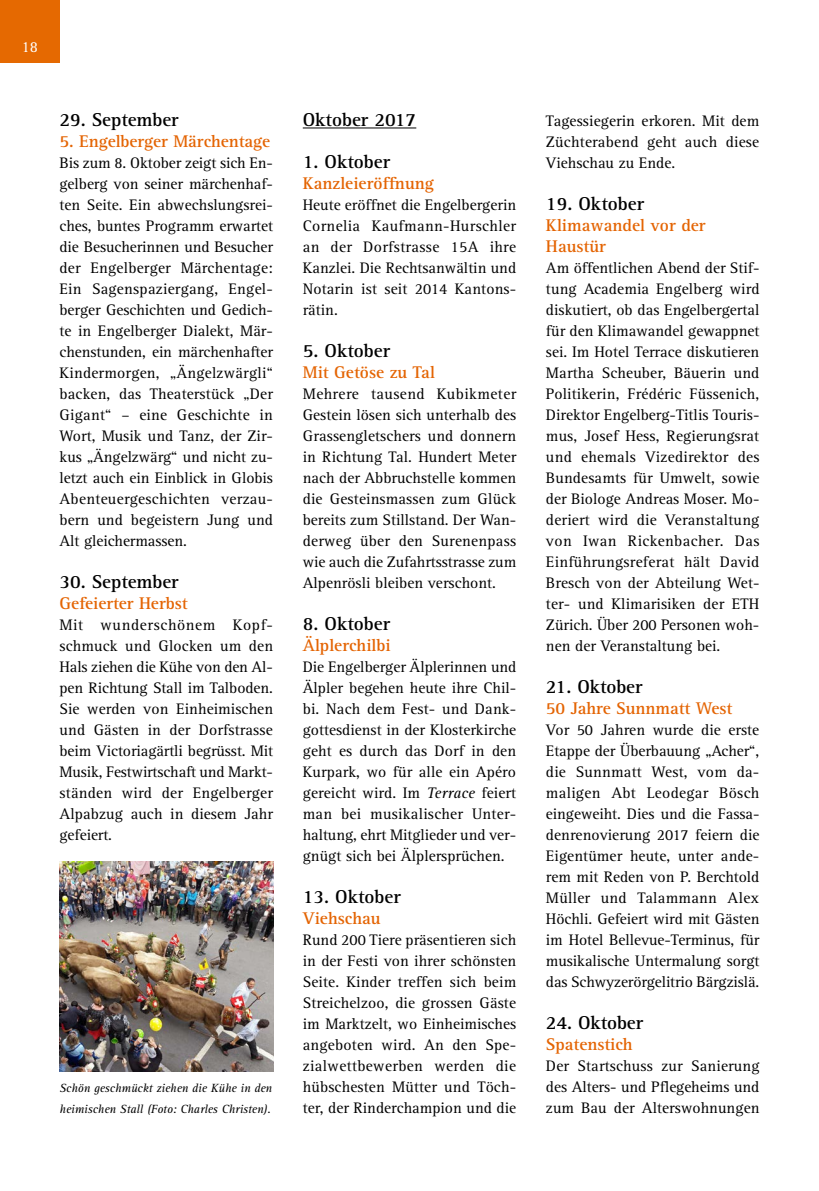
<style>
.page{position:relative;width:819px;height:1191px;background:#fff}
.page>*{position:absolute;margin:0;border:0;box-sizing:border-box;transform-origin:0 0}
.t1{font:700 19.25px "Rotis Serif";color:#000}
.t2{font:700 17.5px/21px "Rotis Serif";color:#e46403}
.t3{font:15.75px/21px "Rotis Serif";color:#000;text-align:justify}
.t4{font:15.75px "Rotis Serif";color:#fff}
.t5{font:italic 12.25px/21px "Rotis Serif";letter-spacing:-.005em;color:#000}
.s1{font-style:italic}
</style>
<div class="page">
<div style="left:0;top:0;width:60px;height:63px;background:#e56901"></div>
<hr style="left:303px;top:127px;width:113px;height:1px;background:#000">
<img style="left:60px;top:861px;width:213px;height:210px">
<p class="t4" style="left:22px;top:38px;width:18px">18</p>
<p class="t1" style="left:60px;top:108px;width:121px">29. September</p>
<p class="t2" style="left:60px;top:131px;width:212px">5. Engelberger Märchentage</p>
<p class="t3" style="left:60px;top:153px;width:215px">Bis zum 8. Oktober zeigt sich En&shy;gelberg von seiner märchenhaf&shy;ten Seite. Ein abwechslungsrei&shy;ches, buntes Programm erwartet die Besucherinnen und Besucher der Engelberger Märchentage:<br>Ein Sagenspaziergang, Engel&shy;berger Geschichten und Gedich&shy;te in Engelberger Dialekt, Mär&shy;chenstunden, ein märchenhafter Kindermorgen, „Ängelzwärgli“ backen, das Theaterstück „Der Gigant“ – eine Geschichte in Wort, Musik und Tanz, der Zir&shy;kus „Ängelzwärg“ und nicht zu&shy;letzt auch ein Einblick in Globis Abenteuergeschichten verzau&shy;bern und begeistern Jung und Alt gleichermassen.</p>
<p class="t1" style="left:60px;top:570px;width:121px">30. September</p>
<p class="t2" style="left:60px;top:593px;width:129px">Gefeierter Herbst</p>
<p class="t3" style="left:60px;top:615px;width:215px">Mit wunderschönem Kopf&shy;schmuck und Glocken um den Hals ziehen die Kühe von den Al&shy;pen Richtung Stall im Talboden.<br>Sie werden von Einheimischen und Gästen in der Dorfstrasse beim Victoriagärtli begrüsst. Mit Musik, Festwirtschaft und Markt&shy;ständen wird der Engelberger Alpabzug auch in diesem Jahr gefeiert.</p>
<p class="t5" style="left:60px;top:1078px;width:214px">Schön geschmückt ziehen die Kühe in den heimischen Stall (Foto: Charles Christen).</p>
<p class="t1" style="left:303px;top:108px;width:115px">Oktober 2017</p>
<p class="t1" style="left:303px;top:150px;width:89px">1. Oktober</p>
<p class="t2" style="left:303px;top:173px;width:133px">Kanzleieröffnung</p>
<p class="t3" style="left:303px;top:195px;width:215px">Heute eröffnet die Engelbergerin Cornelia Kaufmann-Hurschler an der Dorfstrasse 15A ihre Kanzlei. Die Rechtsanwältin und Notarin ist seit 2014 Kantons&shy;rätin.</p>
<p class="t1" style="left:303px;top:339px;width:89px">5. Oktober</p>
<p class="t2" style="left:303px;top:362px;width:134px">Mit Getöse zu Tal</p>
<p class="t3" style="left:303px;top:384px;width:215px">Mehrere tausend Kubikmeter Gestein lösen sich unterhalb des Grassengletschers und donnern in Richtung Tal. Hundert Meter nach der Abbruchstelle kommen die Gesteinsmassen zum Glück bereits zum Stillstand. Der Wan&shy;derweg über den Surenenpass wie auch die Zufahrtsstrasse zum Alpenrösli bleiben verschont.</p>
<p class="t1" style="left:303px;top:612px;width:89px">8. Oktober</p>
<p class="t2" style="left:303px;top:635px;width:89px">Älplerchilbi</p>
<p class="t3" style="left:303px;top:657px;width:215px">Die Engelberger Älplerinnen und Älpler begehen heute ihre Chil&shy;bi. Nach dem Fest- und Dank&shy;gottesdienst in der Klosterkirche geht es durch das Dorf in den Kurpark, wo für alle ein Apéro gereicht wird. Im <span class="s1">Terrace</span> feiert man bei musikalischer Unter&shy;haltung, ehrt Mitglieder und ver&shy;gnügt sich bei Älplersprüchen.</p>
<p class="t1" style="left:303px;top:885px;width:100px">13. Oktober</p>
<p class="t2" style="left:303px;top:908px;width:79px">Viehschau</p>
<p class="t3" style="left:303px;top:930px;width:215px">Rund 200 Tiere präsentieren sich in der Festi von ihrer schönsten Seite. Kinder treffen sich beim Streichelzoo, die grossen Gäste im Marktzelt, wo Einheimisches angeboten wird. An den Spe&shy;zialwettbewerben werden die hübschesten Mütter und Töch&shy;ter, der Rinderchampion und die</p>
<p class="t3" style="left:546px;top:111px;width:215px">Tagessiegerin erkoren. Mit dem Züchterabend geht auch diese Viehschau zu Ende.</p>
<p class="t1" style="left:546px;top:192px;width:100px">19. Oktober</p>
<p class="t2" style="left:546px;top:215px;width:161px">Klimawandel vor der<br>Haustür</p>
<p class="t3" style="left:546px;top:258px;width:215px">Am öffentlichen Abend der Stif&shy;tung Academia Engelberg wird diskutiert, ob das Engelbergertal für den Klimawandel gewappnet sei. Im Hotel Terrace diskutieren Martha Scheuber, Bäuerin und Politikerin, Frédéric Füssenich, Direktor Engelberg-Titlis Touris&shy;mus, Josef Hess, Regierungsrat und ehemals Vizedirektor des Bundesamts für Umwelt, sowie der Biologe Andreas Moser. Mo&shy;deriert wird die Veranstaltung von Iwan Rickenbacher. Das Einführungsreferat hält David Bresch von der Abteilung Wet&shy;ter- und Klimarisiken der ETH Zürich. Über 200 Personen woh&shy;nen der Veranstaltung bei.</p>
<p class="t1" style="left:546px;top:675px;width:98px">21. Oktober</p>
<p class="t2" style="left:546px;top:698px;width:188px">50 Jahre Sunnmatt West</p>
<p class="t3" style="left:546px;top:720px;width:215px">Vor 50 Jahren wurde die erste Etappe der Überbauung „Acher“, die Sunnmatt West, vom da&shy;maligen Abt Leodegar Bösch eingeweiht. Dies und die Fassa&shy;denrenovierung 2017 feiern die Eigentümer heute, unter ande&shy;rem mit Reden von P. Berchtold Müller und Talammann Alex Höchli. Gefeiert wird mit Gästen im Hotel Bellevue-Terminus, für musikalische Untermalung sorgt das Schwyzerörgelitrio Bärgzislä.</p>
<p class="t1" style="left:546px;top:1011px;width:99px">24. Oktober</p>
<p class="t2" style="left:546px;top:1034px;width:88px">Spatenstich</p>
<p class="t3" style="left:546px;top:1056px;width:215px">Der Startschuss zur Sanierung des Alters- und Pflegeheims und zum Bau der Alterswohnungen</p>
</div>
